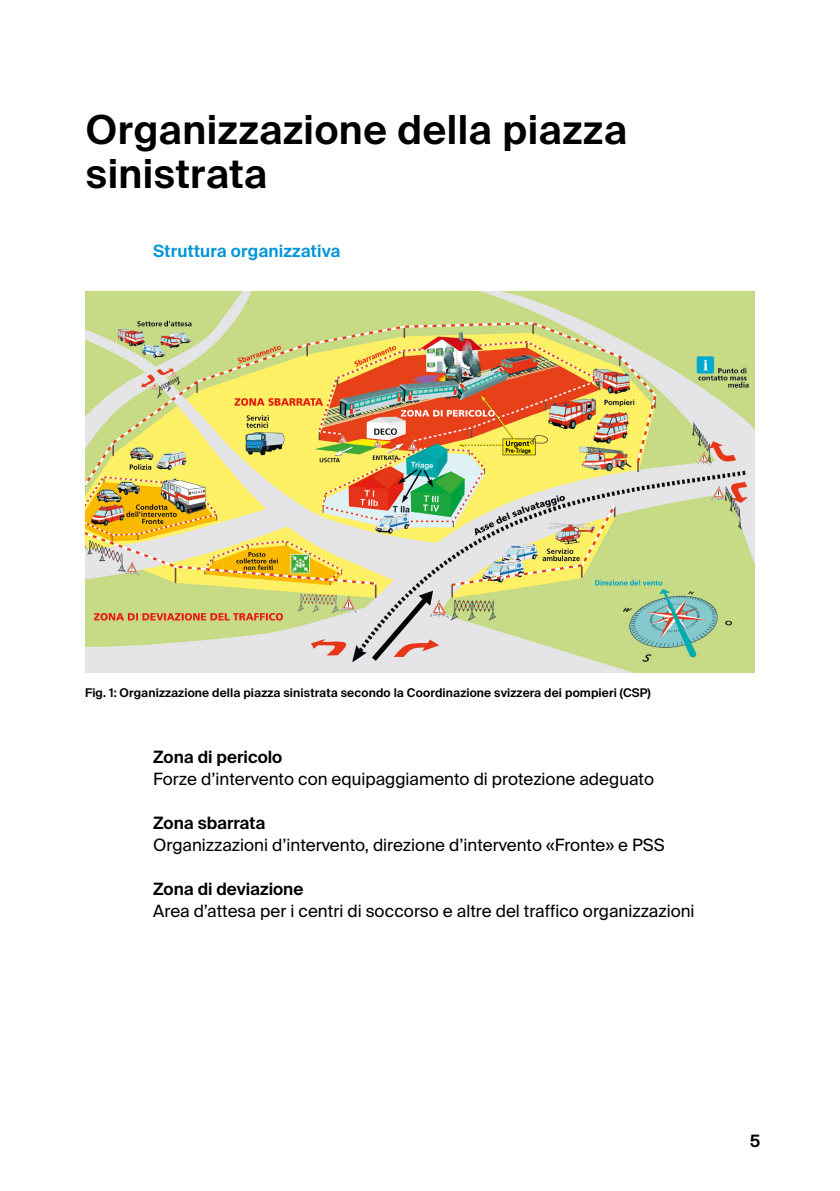
<style>
.page{position:relative;width:840px;height:1191px;background:#fff}
.page>*{position:absolute;margin:0;border:0;box-sizing:border-box;transform-origin:0 0}
.Headline__20pt{font:600 40px/44px "Suisse Intl";letter-spacing:.015em;color:#000}
.Lauftext__links{font:17px "Suisse Intl";color:#000}
.Lauftext__links-2{font:600 17px "Suisse Intl";color:#000}
._06_Zwischentitel{font:600 17px "Suisse Intl";letter-spacing:.01em;color:#0095d6}
.Legende__links__Semi{font:600 12px "Suisse Intl";letter-spacing:.01em;color:#000}
</style>
<div class="page">
<img style="left:85px;top:291px;width:669px;height:381px">
<svg style="left:366px;top:591px;width:67px;height:75px;background:#c7bebc"></svg>
<p class="Headline__20pt" style="left:86px;top:109px;width:542px">Organizzazione della piazza sinistrata</p>
<p class="_06_Zwischentitel" style="left:153px;top:241px;width:188px">Struttura organizzativa</p>
<p class="Legende__links__Semi" style="left:85px;top:686px;width:567px">Fig. 1: Organizzazione della piazza sinistrata secondo la Coordinazione svizzera dei pompieri (CSP)</p>
<p class="Lauftext__links-2" style="left:153px;top:747px;width:130px">Zona di pericolo</p>
<p class="Lauftext__links" style="left:153px;top:769px;width:502px">Forze d’intervento con equipaggiamento di protezione adeguato</p>
<p class="Lauftext__links-2" style="left:153px;top:813px;width:114px">Zona sbarrata</p>
<p class="Lauftext__links" style="left:153px;top:835px;width:513px">Organizzazioni d’intervento, direzione d’intervento «Fronte» e PSS</p>
<p class="Lauftext__links-2" style="left:153px;top:879px;width:152px">Zona di deviazione</p>
<p class="Lauftext__links" style="left:153px;top:901px;width:542px">Area d’attesa per i centri di soccorso e altre del traffico organizzazioni</p>
<p class="Lauftext__links-2" style="left:749px;top:1131px;width:12px">5</p>
</div>
